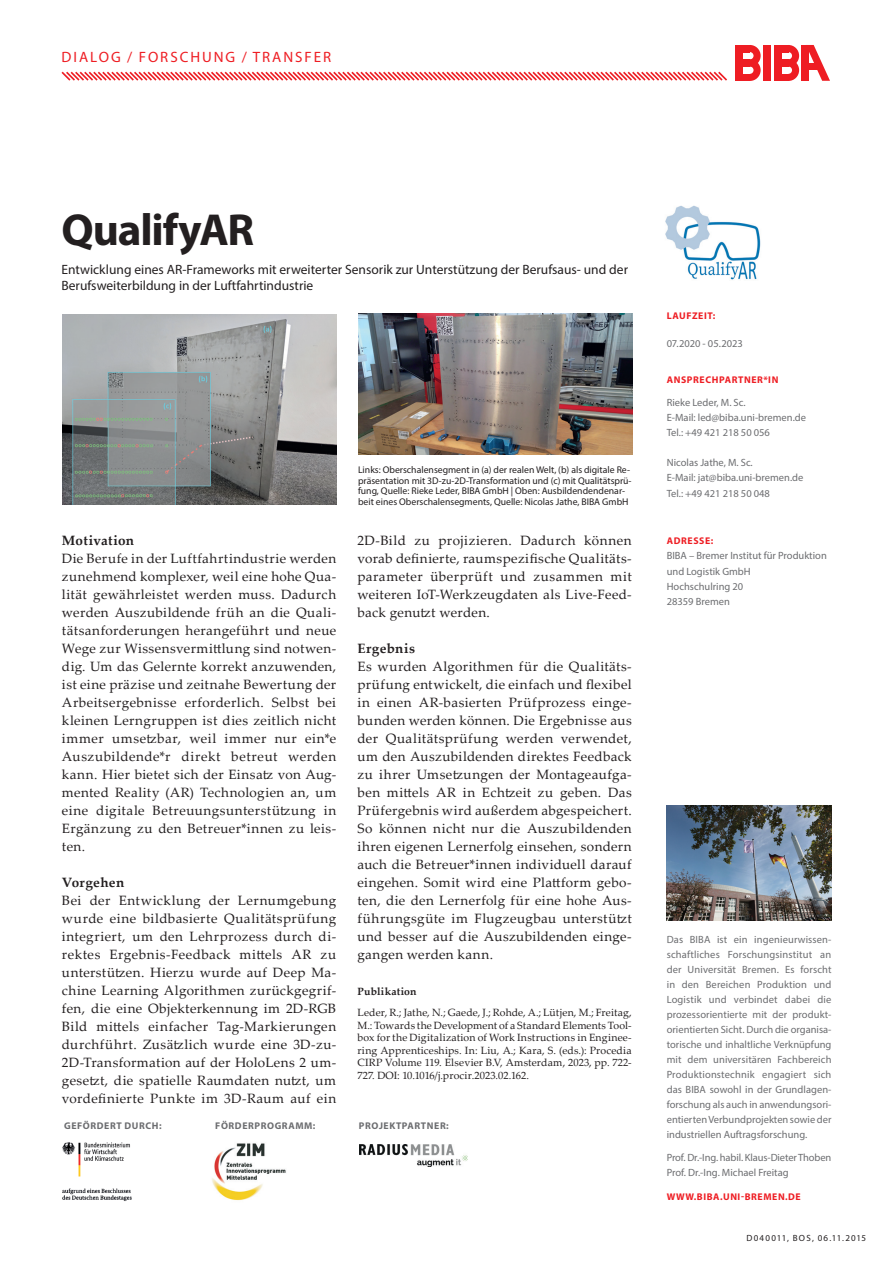
<style>
.page{position:relative;width:893px;height:1263px;background:#fff}
.page>*{position:absolute;margin:0;border:0;box-sizing:border-box;transform-origin:0 0}
.t1{font:700 45px "Myriad Pro";letter-spacing:-.025em;color:#231f20}
.t2{font:15px "Myriad Pro";letter-spacing:.13em;color:#ee1d23}
.t3{font:13.5px/18px "Palatino Linotype";letter-spacing:.025em;color:#231f20;text-align:justify}
.t4{font:13.5px/16.2px "Myriad Pro";color:#231f20}
.t5{font:700 13.5px "Palatino Linotype";letter-spacing:.025em;color:#231f20}
.t6{font:10.5px/15px "Myriad Pro";color:#6c6d70}
.t7{font:10.5px/12.6px "Palatino Linotype";letter-spacing:.01em;color:#231f20;text-align:justify}
.t8{font:700 10.5px "Palatino Linotype";letter-spacing:.025em;color:#231f20}
.t9{font:9.75px/10.5px "Myriad Pro";color:#231f20}
.t10{font:700 9.75px "Myriad Pro";letter-spacing:.06em;color:#ee1d23}
.t11{font:700 9.75px "Myriad Pro";letter-spacing:.06em;color:#6c6d70}
.t12{font:9px "Myriad Pro";letter-spacing:.14em;color:#231f20}
</style>
<div class="page">
<svg style="left:61px;top:71px;width:666px;height:10px"></svg>
<div style="left:763px;top:45px;width:7px;height:36px;background:#ee1d23"></div>
<div style="left:802px;top:45px;width:7px;height:36px;background:#ee1d23"></div>
<svg style="left:809px;top:45px;width:21px;height:36px"></svg>
<div style="left:809px;top:63px;width:10px;height:7px;background:#ee1d23"></div>
<div style="left:736px;top:45px;width:7px;height:36px;background:#ee1d23"></div>
<div style="left:742px;top:45px;width:8px;height:7px;background:#ee1d23"></div>
<div style="left:742px;top:59px;width:8px;height:8px;background:#ee1d23"></div>
<div style="left:742px;top:74px;width:8px;height:7px;background:#ee1d23"></div>
<div style="left:774px;top:45px;width:7px;height:36px;background:#ee1d23"></div>
<div style="left:781px;top:45px;width:8px;height:7px;background:#ee1d23"></div>
<div style="left:781px;top:59px;width:8px;height:8px;background:#ee1d23"></div>
<div style="left:781px;top:74px;width:8px;height:7px;background:#ee1d23"></div>
<svg style="left:788px;top:45px;width:11px;height:36px"></svg>
<svg style="left:750px;top:45px;width:11px;height:36px"></svg>
<img style="left:667px;top:806px;width:164px;height:115px">
<img style="left:359px;top:1144px;width:108px;height:23px">
<img style="left:665px;top:205px;width:96px;height:75px">
<img style="left:212px;top:1143px;width:74px;height:58px">
<img style="left:359px;top:314px;width:274px;height:141px">
<img style="left:62px;top:314px;width:274px;height:190px">
<img style="left:62px;top:1142px;width:70px;height:59px">
<p class="t2" style="left:62px;top:48px;width:271px">DIALOG / FORSCHUNG / TRANSFER</p>
<h1 class="t1" style="left:62px;top:201px;width:194px">QualifyAR</h1>
<p class="t4" style="left:62px;top:261px;width:568px">Entwicklung eines AR-Frameworks mit erweiterter Sensorik zur Unterstützung der Berufsaus- und der<br>Berufsweiterbildung in der Luftfahrtindustrie</p>
<p class="t5" style="left:62px;top:531px;width:74px">Motivation</p>
<p class="t3" style="left:62px;top:549px;width:276px">Die Berufe in der Luftfahrtindustrie werden zunehmend komplexer, weil eine hohe Qua&shy;lität gewährleistet werden muss. Dadurch werden Auszubildende früh an die Quali&shy;tätsanforderungen herangeführt und neue Wege zur Wissensvermittlung sind notwen&shy;dig. Um das Gelernte korrekt anzuwenden, ist eine präzise und zeitnahe Bewertung der Arbeitsergebnisse erforderlich. Selbst bei kleinen Lerngruppen ist dies zeitlich nicht immer umsetzbar, weil immer nur ein*e Auszubildende*r direkt betreut werden kann. Hier bietet sich der Einsatz von Aug&shy;mented Reality (AR) Technologien an, um eine digitale Betreuungsunterstützung in Ergänzung zu den Betreuer*innen zu leis&shy;ten.</p>
<p class="t5" style="left:62px;top:873px;width:64px">Vorgehen</p>
<p class="t3" style="left:62px;top:891px;width:276px">Bei der Entwicklung der Lernumgebung wurde eine bildbasierte Qualitätsprüfung integriert, um den Lehrprozess durch di&shy;rektes Ergebnis-Feedback mittels AR zu unterstützen. Hierzu wurde auf Deep Ma&shy;chine Learning Algorithmen zurückgegrif&shy;fen, die eine Objekterkennung im 2D-RGB Bild mittels einfacher Tag-Markierungen durchführt. Zusätzlich wurde eine 3D-zu-2D-Transformation auf der HoloLens 2 um&shy;gesetzt, die spatielle Raumdaten nutzt, um vordefinierte Punkte im 3D-Raum auf ein</p>
<p class="t9" style="left:358px;top:464px;width:275px">Links: Oberschalensegment in (a) der realen Welt, (b) als digitale Re&shy;präsentation mit 3D-zu-2D-Transformation und (c) mit Qualitätsprü&shy;fung, Quelle: Rieke Leder, BIBA GmbH | Oben: Ausbildendendenar&shy;beit eines Oberschalensegments, Quelle: Nicolas Jathe, BIBA GmbH</p>
<p class="t3" style="left:357px;top:531px;width:276px">2D-Bild zu projizieren. Dadurch können vorab definierte, raumspezifische Qualitäts&shy;parameter überprüft und zusammen mit weiteren IoT-Werkzeugdaten als Live-Feed&shy;back genutzt werden.</p>
<p class="t5" style="left:357px;top:639px;width:59px">Ergebnis</p>
<p class="t3" style="left:357px;top:657px;width:276px">Es wurden Algorithmen für die Qualitäts&shy;prüfung entwickelt, die einfach und flexibel in einen AR-basierten Prüfprozess einge&shy;bunden werden können. Die Ergebnisse aus der Qualitätsprüfung werden verwendet, um den Auszubildenden direktes Feedback zu ihrer Umsetzungen der Montageaufga&shy;ben mittels AR in Echtzeit zu geben. Das Prüfergebnis wird außerdem abgespeichert.<br>So können nicht nur die Auszubildenden ihren eigenen Lernerfolg einsehen, sondern auch die Betreuer*innen individuell darauf eingehen. Somit wird eine Plattform gebo&shy;ten, die den Lernerfolg für eine hohe Aus&shy;führungsgüte im Flugzeugbau unterstützt und besser auf die Auszubildenden einge&shy;gangen werden kann.</p>
<p class="t8" style="left:357px;top:984px;width:61px">Publikation</p>
<p class="t7" style="left:357px;top:1006px;width:276px">Leder, R.; Jathe, N.; Gaede, J.; Rohde, A.; Lütjen, M.; Freitag, M.: Towards the Development of a Standard Elements Tool&shy;box for the Digitalization of Work Instructions in Enginee&shy;ring Apprenticeships. In: Liu, A.; Kara, S. (eds.): Procedia CIRP Volume 119. Elsevier B.V, Amsterdam, 2023, pp. 722- 727. DOI: 10.1016/j.procir.2023.02.162.</p>
<p class="t11" style="left:64px;top:1119px;width:99px">GEFÖRDERT DURCH:</p>
<p class="t11" style="left:359px;top:1119px;width:91px">PROJEKTPARTNER:</p>
<p class="t11" style="left:215px;top:1119px;width:102px">FÖRDERPROGRAMM:</p>
<p class="t10" style="left:667px;top:309px;width:50px">LAUFZEIT:</p>
<p class="t6" style="left:667px;top:336px;width:78px">07.2020 - 05.2023</p>
<p class="t10" style="left:667px;top:373px;width:113px">ANSPRECHPARTNER*IN</p>
<p class="t6" style="left:667px;top:395px;width:141px">Rieke Leder, M. Sc.<br>E-Mail: led@biba.uni-bremen.de<br>Tel.: +49 421 218 50 056</p>
<p class="t6" style="left:667px;top:455px;width:138px">Nicolas Jathe, M. Sc.<br>E-Mail: jat@biba.uni-bremen.de<br>Tel.: +49 421 218 50 048</p>
<p class="t10" style="left:667px;top:535px;width:48px">ADRESSE:</p>
<p class="t6" style="left:667px;top:548px;width:162px">BIBA – Bremer Institut für Produktion und Logistik GmbH<br>Hochschulring 20<br>28359 Bremen</p>
<p class="t6" style="left:667px;top:931px;width:166px;text-align:justify">Das BIBA ist ein ingenieurwissen&shy;schaftliches Forschungsinstitut an der Universität Bremen. Es forscht in den Bereichen Produktion und Logistik und verbindet dabei die prozessorientierte mit der produkt&shy;orientierten Sicht. Durch die organisa&shy;torische und inhaltliche Verknüpfung mit dem universitären Fachbereich Produktionstechnik engagiert sich das BIBA sowohl in der Grundlagen&shy;forschung als auch in anwendungsori&shy;entierten Verbundprojekten sowie der industriellen Auftragsforschung.</p>
<p class="t6" style="left:667px;top:1150px;width:166px">Prof. Dr.-Ing. habil. Klaus-Dieter Thoben<br>Prof. Dr.-Ing. Michael Freitag</p>
<p class="t10" style="left:667px;top:1190px;width:135px">WWW.BIBA.UNI-BREMEN.DE</p>
<p class="t12" style="left:746px;top:1232px;width:121px">D040011, BOS, 06.11.2015</p>
</div>
